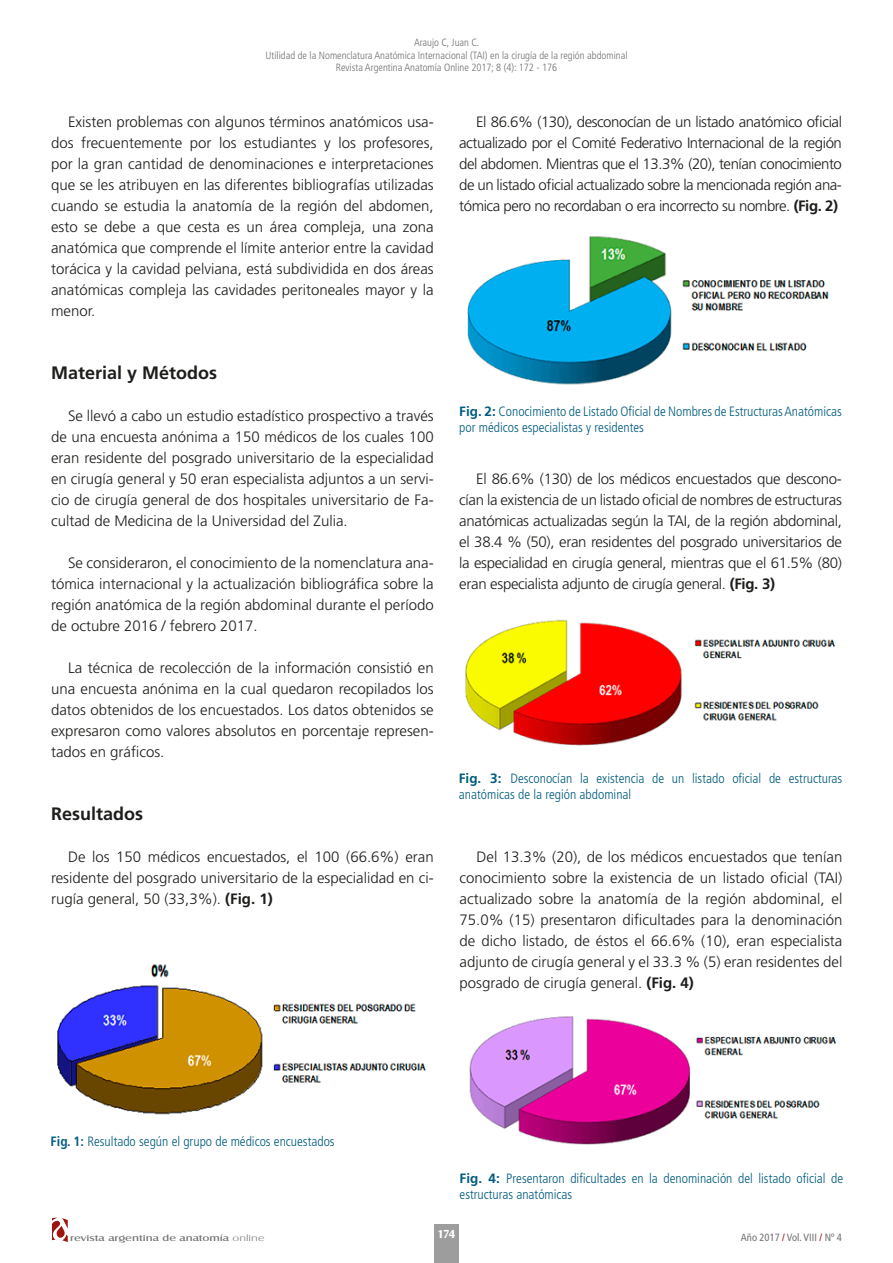
<style>
.page{position:relative;width:893px;height:1263px;background:#fff}
.page>*{position:absolute;margin:0;border:0;box-sizing:border-box;transform-origin:0 0}
.Titulo_articulo_secu{font:700 18px "Frutiger LT Std";color:#1d1d1b}
.Body_Text{font:300 15px/21px "Frutiger LT Std";color:#1d1d1b;text-align:justify}
.Epigrafes_fotos{font:300 condensed 13.5px/16.2px "Frutiger LT Std";color:#005c7e}
.t1{font:700 12px "Castle T";color:#fff}
.t2{font:300 condensed 10.5px/12.6px "Frutiger LT Std";color:#70706f;text-align:center}
.t3{font:condensed 10.5px "Frutiger LT Std";color:#70706f}
.t4{font:9px "Castle T";color:#6f6f6e;scale:1.4 1}
.s1{font-weight:700}
.s2{font-weight:700;font-stretch:normal}
.s3{font-family:"Castle T Ligh"}
.s4{color:#9f1610}
</style>
<div class="page">
<svg style="left:52px;top:1218px;width:16px;height:24px"></svg>
<div style="left:434px;top:1224px;width:24px;height:39px;background:#9d9d9d"></div>
<img style="left:57px;top:964px;width:369px;height:151px">
<img style="left:467px;top:236px;width:362px;height:149px">
<img style="left:465px;top:619px;width:371px;height:127px">
<img style="left:469px;top:1016px;width:368px;height:129px">
<p class="t2" style="left:265px;top:36px;width:363px">Araujo C, Juan C.<br>Utilidad de la Nomenclatura Anatómica Internacional (TAI) en la cirugía de la región abdominal<br>Revista Argentina Anatomía Online 2017; 8 (4): 172 - 176</p>
<p class="Body_Text" style="left:51px;top:112px;width:384px;text-indent:17px">Existen problemas con algunos términos anatómicos usa&shy;dos frecuentemente por los estudiantes y los profesores, por la gran cantidad de denominaciones e interpretaciones que se les atribuyen en las diferentes bibliografías utilizadas cuando se estudia la anatomía de la región del abdomen, esto se debe a que cesta es un área compleja, una zona anatómica que comprende el límite anterior entre la cavidad torácica y la cavidad pelviana, está subdividida en dos áreas anatómicas compleja las cavidades peritoneales mayor y la menor.</p>
<p class="Titulo_articulo_secu" style="left:51px;top:362px;width:168px">Material y Métodos</p>
<p class="Body_Text" style="left:51px;top:406px;width:384px;text-indent:17px">Se llevó a cabo un estudio estadístico prospectivo a través de una encuesta anónima a 150 médicos de los cuales 100 eran residente del posgrado universitario de la especialidad en cirugía general y 50 eran especialista adjuntos a un servi&shy;cio de cirugía general de dos hospitales universitario de Fa&shy;cultad de Medicina de la Universidad del Zulia.</p>
<p class="Body_Text" style="left:51px;top:553px;width:384px;text-indent:17px">Se consideraron, el conocimiento de la nomenclatura ana&shy;tómica internacional y la actualización bibliográfica sobre la región anatómica de la región abdominal durante el período de octubre 2016 / febrero 2017.</p>
<p class="Body_Text" style="left:51px;top:658px;width:384px;text-indent:17px">La técnica de recolección de la información consistió en una encuesta anónima en la cual quedaron recopilados los datos obtenidos de los encuestados. Los datos obtenidos se expresaron como valores absolutos en porcentaje represen&shy;tados en gráficos.</p>
<p class="Titulo_articulo_secu" style="left:51px;top:803px;width:93px">Resultados</p>
<p class="Body_Text" style="left:51px;top:847px;width:384px;text-indent:17px">De los 150 médicos encuestados, el 100 (66.6%) eran residente del posgrado universitario de la especialidad en ci&shy;rugía general, 50 (33,3%). <span class="s1">(Fig. 1)</span></p>
<p class="Body_Text" style="left:459px;top:112px;width:384px;text-indent:17px">El 86.6% (130), desconocían de un listado anatómico oficial actualizado por el Comité Federativo Internacional de la región del abdomen. Mientras que el 13.3% (20), tenían conocimiento de un listado oficial actualizado sobre la mencionada región ana&shy;tómica pero no recordaban o era incorrecto su nombre. <span class="s1">(Fig. 2)</span></p>
<p class="Epigrafes_fotos" style="left:459px;top:403px;width:384px"><span class="s2">Fig. 2:</span> Conocimiento de Listado Oficial de Nombres de Estructuras Anatómicas por médicos especialistas y residentes</p>
<p class="Body_Text" style="left:459px;top:469px;width:384px;text-indent:17px">El 86.6% (130) de los médicos encuestados que descono&shy;cían la existencia de un listado oficial de nombres de estructuras anatómicas actualizadas según la TAI, de la región abdominal, el 38.4 % (50), eran residentes del posgrado universitarios de la especialidad en cirugía general, mientras que el 61.5% (80) eran especialista adjunto de cirugía general. <span class="s1">(Fig. 3)</span></p>
<p class="Epigrafes_fotos" style="left:459px;top:771px;width:385px"><span class="s2">Fig. 3:</span> Desconocían la existencia de un listado oficial de estructuras anatómicas de la región abdominal</p>
<p class="Body_Text" style="left:460px;top:847px;width:384px;text-indent:17px">Del 13.3% (20), de los médicos encuestados que tenían conocimiento sobre la existencia de un listado oficial (TAI) actualizado sobre la anatomía de la región abdominal, el 75.0% (15) presentaron dificultades para la denominación de dicho listado, de éstos el 66.6% (10), eran especialista adjunto de cirugía general y el 33.3 % (5) eran residentes del posgrado de cirugía general. <span class="s1">(Fig. 4)</span></p>
<p class="Epigrafes_fotos" style="left:51px;top:1133px;width:286px"><span class="s1">Fig. 1:</span> Resultado según el grupo de médicos encuestados</p>
<p class="Epigrafes_fotos" style="left:460px;top:1170px;width:385px"><span class="s2">Fig. 4:</span> Presentaron dificultades en la denominación del listado oficial de estructuras anatómicas</p>
<p class="t4" style="left:70px;top:1234px;width:140px">revista argentina de anatomía <span class="s3">online</span></p>
<p class="t1" style="left:438px;top:1227px;width:19px">174</p>
<p class="t3" style="left:741px;top:1231px;width:103px">Año 2017 <span class="s4">/</span> Vol. VIII <span class="s4">/</span> Nº 4</p>
</div>
